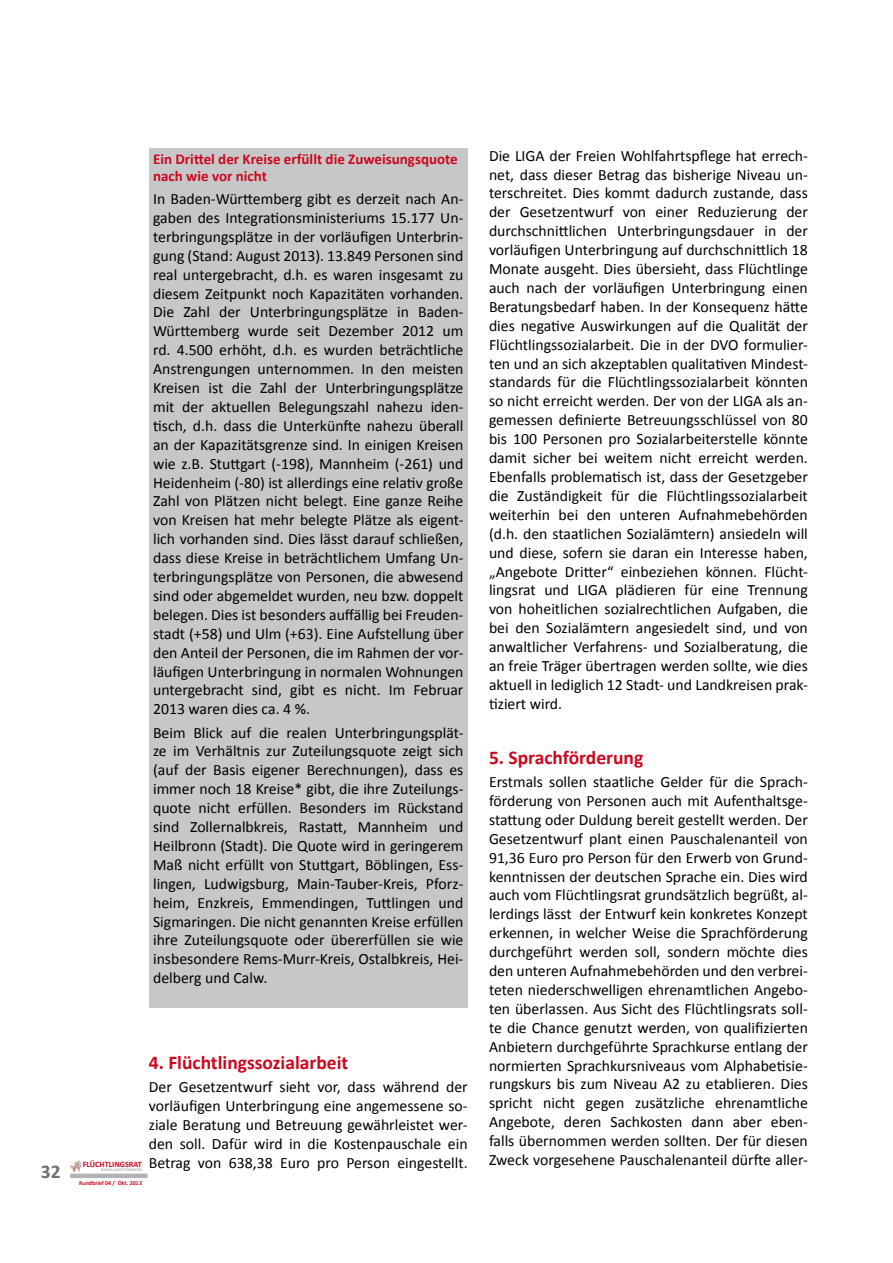
<style>
.page{position:relative;width:893px;height:1263px;background:#fff}
.page>*{position:absolute;margin:0;border:0;box-sizing:border-box;transform-origin:0 0}
.t1{font:700 19.5px "Calibri";color:#cd071e}
.t2{font:700 19.5px "Calibri";color:#707172}
.t3{font:15.75px/18.9px "Calibri";color:#000;text-align:justify}
.t4{font:700 15px/16.5px "Calibri";color:#cd071e}
.t5{font:700 8.25px "Calibri";color:#cd071e}
.t6{font:700 6px "Calibri";color:#cd071e}
.t7{font:700 4.05px "Calibri";color:#b1b3b4}
</style>
<div class="page">
<div style="left:70px;top:1173px;width:78px;height:5px;background:#b1b3b4"></div>
<svg style="left:70px;top:1161px;width:12px;height:11px"></svg>
<div style="left:149px;top:149px;width:319px;height:859px;background:#c6c7c8"></div>
<p class="t4" style="left:153px;top:151px;width:306px">Ein Drittel der Kreise erfüllt die Zuweisungsquote nach wie vor nicht</p>
<p class="t3" style="left:153px;top:189px;width:312px">In Baden-Württemberg gibt es derzeit nach An&shy;gaben des Integrationsministeriums 15.177 Un&shy;terbringungsplätze in der vorläufigen Unterbrin&shy;gung (Stand: August 2013). 13.849 Personen sind real untergebracht, d.h. es waren insgesamt zu diesem Zeitpunkt noch Kapazitäten vorhanden.<br>Die Zahl der Unterbringungsplätze in Baden-Württemberg wurde seit Dezember 2012 um rd. 4.500 erhöht, d.h. es wurden beträchtliche Anstrengungen unternommen. In den meisten Kreisen ist die Zahl der Unterbringungsplätze mit der aktuellen Belegungszahl nahezu iden&shy;tisch, d.h. dass die Unterkünfte nahezu überall an der Kapazitätsgrenze sind. In einigen Kreisen wie z.B. Stuttgart (-198), Mannheim (-261) und Heidenheim (-80) ist allerdings eine relativ große Zahl von Plätzen nicht belegt. Eine ganze Reihe von Kreisen hat mehr belegte Plätze als eigent&shy;lich vorhanden sind. Dies lässt darauf schließen, dass diese Kreise in beträchtlichem Umfang Un&shy;terbringungsplätze von Personen, die abwesend sind oder abgemeldet wurden, neu bzw. doppelt belegen. Dies ist besonders auffällig bei Freuden&shy;stadt (+58) und Ulm (+63). Eine Aufstellung über den Anteil der Personen, die im Rahmen der vor&shy;läufigen Unterbringung in normalen Wohnungen untergebracht sind, gibt es nicht. Im Februar 2013 waren dies ca. 4 %.</p>
<p class="t3" style="left:153px;top:723px;width:312px">Beim Blick auf die realen Unterbringungsplät&shy;ze im Verhältnis zur Zuteilungsquote zeigt sich (auf der Basis eigener Berechnungen), dass es immer noch 18 Kreise* gibt, die ihre Zuteilungs&shy;quote nicht erfüllen. Besonders im Rückstand sind Zollernalbkreis, Rastatt, Mannheim und Heilbronn (Stadt). Die Quote wird in geringerem Maß nicht erfüllt von Stuttgart, Böblingen, Ess&shy;lingen, Ludwigsburg, Main-Tauber-Kreis, Pforz&shy;heim, Enzkreis, Emmendingen, Tuttlingen und Sigmaringen. Die nicht genannten Kreise erfüllen ihre Zuteilungsquote oder übererfüllen sie wie insbesondere Rems-Murr-Kreis, Ostalbkreis, Hei&shy;delberg und Calw.</p>
<p class="t2" style="left:41px;top:1159px;width:21px">32</p>
<p class="t1" style="left:149px;top:1050px;width:201px">4. Flüchtlingssozialarbeit</p>
<p class="t3" style="left:149px;top:1078px;width:320px">Der Gesetzentwurf sieht vor, dass während der vorläufigen Unterbringung eine angemessene so&shy;ziale Beratung und Betreuung gewährleistet wer&shy;den soll. Dafür wird in die Kostenpauschale ein Betrag von 638,38 Euro pro Person eingestellt.</p>
<p class="t5" style="left:83px;top:1159px;width:61px">FLÜCHTLINGSRAT</p>
<p class="t7" style="left:101px;top:1167px;width:42px">BADEN-WÜRTTEMBERG</p>
<p class="t6" style="left:79px;top:1179px;width:64px">Rundbrief 04 / Okt. 2013</p>
<p class="t3" style="left:489px;top:146px;width:320px">Die LIGA der Freien Wohlfahrtspflege hat errech&shy;net, dass dieser Betrag das bisherige Niveau un&shy;terschreitet. Dies kommt dadurch zustande, dass der Gesetzentwurf von einer Reduzierung der durchschnittlichen Unterbringungsdauer in der vorläufigen Unterbringung auf durchschnittlich 18<br>Monate ausgeht. Dies übersieht, dass Flüchtlinge auch nach der vorläufigen Unterbringung einen Beratungsbedarf haben. In der Konsequenz hätte dies negative Auswirkungen auf die Qualität der Flüchtlingssozialarbeit. Die in der DVO formulier&shy;ten und an sich akzeptablen qualitativen Mindest&shy;standards für die Flüchtlingssozialarbeit könnten so nicht erreicht werden. Der von der LIGA als an&shy;gemessen definierte Betreuungsschlüssel von 80 bis 100 Personen pro Sozialarbeiterstelle könnte damit sicher bei weitem nicht erreicht werden.<br>Ebenfalls problematisch ist, dass der Gesetzgeber die Zuständigkeit für die Flüchtlingssozialarbeit weiterhin bei den unteren Aufnahmebehörden (d.h. den staatlichen Sozialämtern) ansiedeln will und diese, sofern sie daran ein Interesse haben, „Angebote Dritter“ einbeziehen können. Flücht&shy;lingsrat und LIGA plädieren für eine Trennung von hoheitlichen sozialrechtlichen Aufgaben, die bei den Sozialämtern angesiedelt sind, und von anwaltlicher Verfahrens- und Sozialberatung, die an freie Träger übertragen werden sollte, wie dies aktuell in lediglich 12 Stadt- und Landkreisen prak&shy;tiziert wird.</p>
<p class="t1" style="left:489px;top:745px;width:156px">5. Sprachförderung</p>
<p class="t3" style="left:489px;top:772px;width:320px">Erstmals sollen staatliche Gelder für die Sprach&shy;förderung von Personen auch mit Aufenthaltsge&shy;stattung oder Duldung bereit gestellt werden. Der Gesetzentwurf plant einen Pauschalenanteil von 91,36 Euro pro Person für den Erwerb von Grund&shy;kenntnissen der deutschen Sprache ein. Dies wird auch vom Flüchtlingsrat grundsätzlich begrüßt, al&shy;lerdings lässt der Entwurf kein konkretes Konzept erkennen, in welcher Weise die Sprachförderung durchgeführt werden soll, sondern möchte dies den unteren Aufnahmebehörden und den verbrei&shy;teten niederschwelligen ehrenamtlichen Angebo&shy;ten überlassen. Aus Sicht des Flüchtlingsrats soll&shy;te die Chance genutzt werden, von qualifizierten Anbietern durchgeführte Sprachkurse entlang der normierten Sprachkursniveaus vom Alphabetisie&shy;rungskurs bis zum Niveau A2 zu etablieren. Dies spricht nicht gegen zusätzliche ehrenamtliche Angebote, deren Sachkosten dann aber eben&shy;falls übernommen werden sollten. Der für diesen Zweck vorgesehene Pauschalenanteil dürfte aller-</p>
</div>
